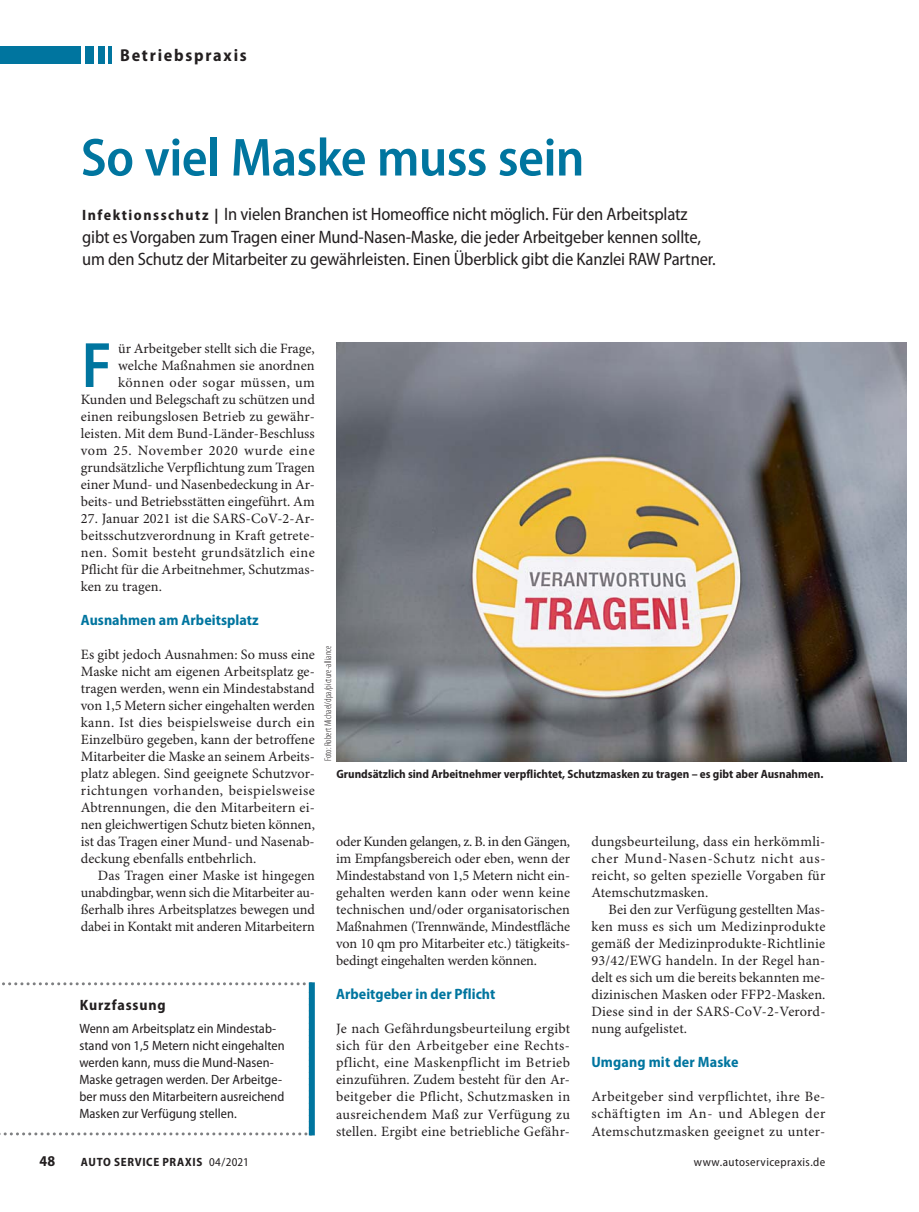
<style>
.page{position:relative;width:919px;height:1212px;background:#fff}
.page>*{position:absolute;margin:0;border:0;box-sizing:border-box;transform-origin:0 0}
.t1{font:600 semi-condensed 64.65px "Myriad Pro";color:#00759f}
.t2{font:600 semi-condensed 54px "Myriad Pro";letter-spacing:-.01em;color:#00759f}
.t3{font:semi-condensed 18px/22.5px "Myriad Pro";letter-spacing:-.01em;color:#231f20}
.t4{font:700 semi-condensed 17.25px "Myriad Pro";letter-spacing:.1em;color:#231f20}
.t5{font:700 semi-condensed 15px "Myriad Pro";letter-spacing:.005em;color:#00759f}
.t6{font:700 semi-condensed 15px "Myriad Pro";letter-spacing:.055em;color:#231f20}
.t7{font:14.25px/17px "Minion Pro";letter-spacing:.005em;color:#231f20;text-align:justify}
.t8{font:semi-condensed 13.5px/17px "Myriad Pro";letter-spacing:.005em;color:#231f20}
.t9{font:700 semi-condensed 12px "Myriad Pro";color:#231f20}
.t10{font:700 semi-condensed 12px "Myriad Pro";letter-spacing:.055em;color:#231f20}
.t11{font:semi-condensed 12px "Myriad Pro";letter-spacing:.035em;color:#231f20}
.t12{font:300 condensed 9.75px "Myriad Pro";color:#231f20}
.s1{font-weight:700;font-size:15px}
.s2{font-weight:400}
</style>
<div class="page">
<hr style="left:108px;top:47px;width:4px;height:17px;background:#00759f">
<div style="left:85px;top:47px;width:9px;height:17px;background:#00759f"></div>
<div style="left:98px;top:47px;width:6px;height:17px;background:#00759f"></div>
<div style="left:0;top:47px;width:81px;height:17px;background:#00759f"></div>
<svg style="left:0;top:982px;width:309px;height:153px"></svg>
<div style="left:309px;top:982px;width:6px;height:153px;background:#00759f"></div>
<img style="left:336px;top:343px;width:570px;height:418px">
<p class="t4" style="left:120px;top:49px;width:128px">Betriebspraxis</p>
<h2 class="t2" style="left:81px;top:125px;width:505px">So viel Maske muss sein</h2>
<p class="t3" style="left:82px;top:205px;width:635px"><span class="s1">Infektionsschutz |</span> In vielen Branchen ist Homeoffice nicht möglich. Für den Arbeitsplatz gibt es Vorgaben zum Tragen einer Mund-Nasen-Maske, die jeder Arbeitgeber kennen sollte, um den Schutz der Mitarbeiter zu gewährleisten. Einen Überblick gibt die Kanzlei RAW Partner.</p>
<p class="t7" style="left:81px;top:341px;width:235px;text-align:right">ür Arbeitgeber stellt sich die Frage, welche Maßnahmen sie anordnen können oder sogar müssen, um Kunden und Belegschaft zu schützen und einen reibungslosen Betrieb zu gewähr&shy;leisten. Mit dem Bund-Länder-Beschluss vom 25. November 2020 wurde eine grundsätzliche Verpflichtung zum Tragen einer Mund- und Nasenbedeckung in Ar&shy;beits- und Betriebsstätten eingeführt. Am</p>
<p class="t7" style="left:81px;top:511px;width:235px">27. Januar 2021 ist die SARS-CoV-2-Ar&shy;beitsschutzverordnung in Kraft getrete&shy;nen. Somit besteht grundsätzlich eine Pflicht für die Arbeitnehmer, Schutzmas&shy;ken zu tragen.</p>
<p class="t5" style="left:81px;top:614px;width:179px">Ausnahmen am Arbeitsplatz</p>
<p class="t7" style="left:81px;top:647px;width:235px">Es gibt jedoch Ausnahmen: So muss eine Maske nicht am eigenen Arbeitsplatz ge&shy;tragen werden, wenn ein Mindestabstand von 1,5 Metern sicher eingehalten werden kann. Ist dies beispielsweise durch ein Einzelbüro gegeben, kann der betroffene Mitarbeiter die Maske an seinem Arbeits&shy;platz ablegen. Sind geeignete Schutzvor&shy;richtungen vorhanden, beispielsweise Abtrennungen, die den Mitarbeitern ei&shy;nen gleichwertigen Schutz bieten können, ist das Tragen einer Mund- und Nasenab&shy;deckung ebenfalls entbehrlich.</p>
<p class="t7" style="left:81px;top:868px;width:236px;text-indent:17px">Das Tragen einer Maske ist hingegen unabdingbar, wenn sich die Mitarbeiter au&shy;ßerhalb ihres Arbeitsplatzes bewegen und dabei in Kontakt mit anderen Mitarbeitern</p>
<h1 class="t1" style="left:81px;top:327px;width:32px">F</h1>
<p class="t6" style="left:80px;top:999px;width:87px">Kurzfassung</p>
<p class="t8" style="left:79px;top:1022px;width:207px">Wenn am Arbeitsplatz ein Mindestab&shy;stand von 1,5 Metern nicht eingehalten werden kann, muss die Mund-Nasen - Maske getragen werden. Der Arbeitge&shy;ber muss den Mitarbeitern ausreichend Masken zur Verfügung stellen.</p>
<p class="t12" style="left:322px;top:761px;width:117px;rotate:-90deg">Foto: Robert Michael/dpa/picture-alliance</p>
<p class="t9" style="left:336px;top:770px;width:488px">Grundsätzlich sind Arbeitnehmer verpflichtet, Schutzmasken zu tragen – es gibt aber Ausnahmen.</p>
<p class="t7" style="left:336px;top:834px;width:235px">oder Kunden gelangen, z. B. in den Gängen, im Empfangsbereich oder eben, wenn der Mindestabstand von 1,5 Metern nicht ein&shy;gehalten werden kann oder wenn keine technischen und/oder organisatorischen Maßnahmen (Trennwände, Mindestfläche von 10 qm pro Mitarbeiter etc.) tätigkeits&shy;bedingt eingehalten werden können.</p>
<p class="t5" style="left:336px;top:989px;width:161px">Arbeitgeber in der Pflicht</p>
<p class="t7" style="left:336px;top:1021px;width:235px">Je nach Gefährdungsbeurteilung ergibt sich für den Arbeitgeber eine Rechts&shy;pflicht, eine Maskenpflicht im Betrieb einzuführen. Zudem besteht für den Ar&shy;beitgeber die Pflicht, Schutzmasken in ausreichendem Maß zur Verfügung zu stellen. Ergibt eine betriebliche Gefähr-</p>
<p class="t7" style="left:591px;top:834px;width:235px">dungsbeurteilung, dass ein herkömmli&shy;cher Mund-Nasen-Schutz nicht aus&shy;reicht, so gelten spezielle Vorgaben für Atemschutzmasken.</p>
<p class="t7" style="left:591px;top:902px;width:235px;text-indent:17px">Bei den zur Verfügung gestellten Mas&shy;ken muss es sich um Medizinprodukte gemäß der Medizinprodukte-Richtlinie 93/42/EWG handeln. In der Regel han&shy;delt es sich um die bereits bekannten me&shy;dizinischen Masken oder FFP2-Masken.<br>Diese sind in der SARS-CoV-2-Verord&shy;nung aufgelistet.</p>
<p class="t5" style="left:591px;top:1057px;width:149px">Umgang mit der Maske</p>
<p class="t7" style="left:591px;top:1090px;width:235px">Arbeitgeber sind verpflichtet, ihre Be&shy;schäftigten im An- und Ablegen der Atemschutzmasken geeignet zu unter-</p>
<p class="t6" style="left:39px;top:1155px;width:17px">48</p>
<p class="t10" style="left:81px;top:1157px;width:169px">AUTO SERVICE PRAXIS <span class="s2">04/2021</span></p>
<p class="t11" style="left:693px;top:1157px;width:133px">www.autoservicepraxis.de</p>
</div>
